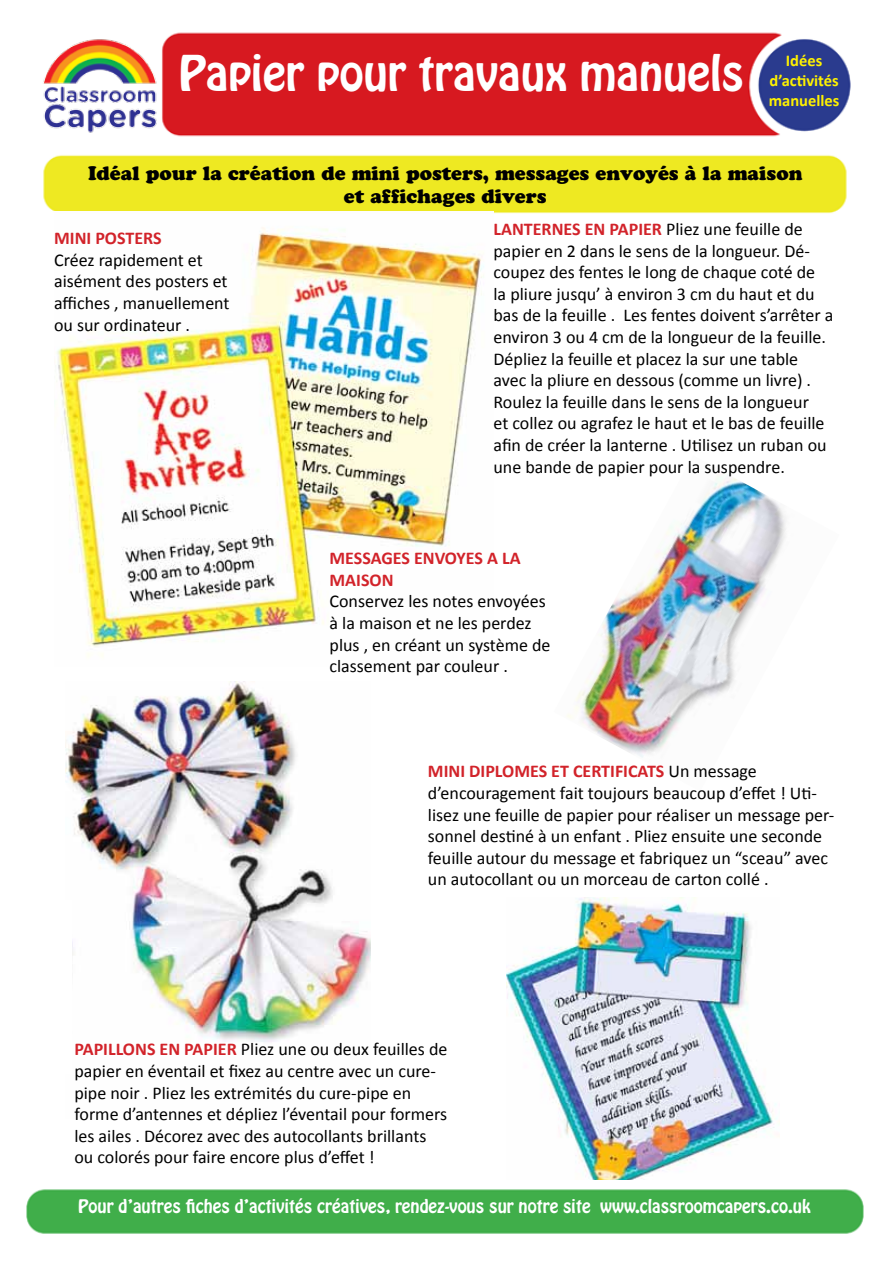
<style>
.page{position:relative;width:893px;height:1263px;background:#fff}
.page>*{position:absolute;margin:0;border:0;box-sizing:border-box;transform-origin:0 0}
.t1{font:43.5px "Hobo Std";color:#fff}
.t2{font:19.5px/23.4px "Cooper Black Std";color:#000;text-align:center}
.t3{font:18px/21.6px "Calibri";color:#000}
.t4{font:700 18px/21.6px "Calibri";color:#d2232a}
.t5{font:16.5px "Hobo Std";color:#fff}
.t6{font:700 16.5px/19.8px "Calibri";color:#fff200;text-align:center}
.s1{font-weight:700;color:#d2232a}
</style>
<div class="page">
<img style="left:26px;top:32px;width:838px;height:1202px">
<img style="left:32px;top:37px;width:133px;height:99px">
<div style="left:38px;top:689px;width:819px;height:77px;background:#fff"></div>
<img style="left:54px;top:212px;width:439px;height:454px">
<img style="left:66px;top:681px;width:305px;height:437px">
<img style="left:554px;top:455px;width:285px;height:336px">
<img style="left:506px;top:898px;width:274px;height:281px">
<div style="left:38px;top:900px;width:34px;height:174px;background:#fff"></div>
<h1 class="t1" style="left:179px;top:43px;width:567px">Papier pour travaux manuels</h1>
<p class="t6" style="left:769px;top:50px;width:72px">Idées d’activités manuelles</p>
<p class="t2" style="left:88px;top:161px;width:716px">Idéal pour la création de mini posters, messages envoyés à la maison et affichages divers</p>
<p class="t4" style="left:54px;top:227px;width:109px">MINI POSTERS</p>
<p class="t3" style="left:54px;top:248px;width:177px">Créez rapidement et aisément des posters et affiches , manuellement ou sur ordinateur .</p>
<p class="t3" style="left:493px;top:217px;width:341px"><span class="s1">LANTERNES EN PAPIER</span> Pliez une feuille de papier en 2 dans le sens de la longueur. Dé&shy;coupez des fentes le long de chaque coté de<br>la pliure jusqu’ à environ 3 cm du haut et du bas de la feuille . Les fentes doivent s’arrêter a environ 3 ou 4 cm de la longueur de la feuille.<br>Dépliez la feuille et placez la sur une table avec la pliure en dessous (comme un livre) .<br>Roulez la feuille dans le sens de la longueur<br>et collez ou agrafez le haut et le bas de feuille afin de créer la lanterne . Utilisez un ruban ou une bande de papier pour la suspendre.</p>
<p class="t4" style="left:330px;top:547px;width:193px">MESSAGES ENVOYES A LA<br>MAISON</p>
<p class="t3" style="left:330px;top:590px;width:222px">Conservez les notes envoyées à la maison et ne les perdez plus , en créant un système de classement par couleur .</p>
<p class="t3" style="left:428px;top:760px;width:408px"><span class="s1">MINI DIPLOMES ET CERTIFICATS</span> Un message d’encouragement fait toujours beaucoup d’effet ! Uti&shy;lisez une feuille de papier pour réaliser un message per&shy;sonnel destiné à un enfant . Pliez ensuite une seconde feuille autour du message et fabriquez un “sceau” avec un autocollant ou un morceau de carton collé .</p>
<p class="t3" style="left:74px;top:1038px;width:375px"><span class="s1">PAPILLONS EN PAPIER</span> Pliez une ou deux feuilles de papier en éventail et fixez au centre avec un cure&shy;pipe noir . Pliez les extrémités du cure-pipe en forme d’antennes et dépliez l’éventail pour formers les ailes . Décorez avec des autocollants brillants ou colorés pour faire encore plus d’effet !</p>
<p class="t5" style="left:78px;top:1195px;width:734px">Pour d’autres fiches d’activités créatives, rendez-vous sur notre site www.classroomcapers.co.uk</p>
</div>
